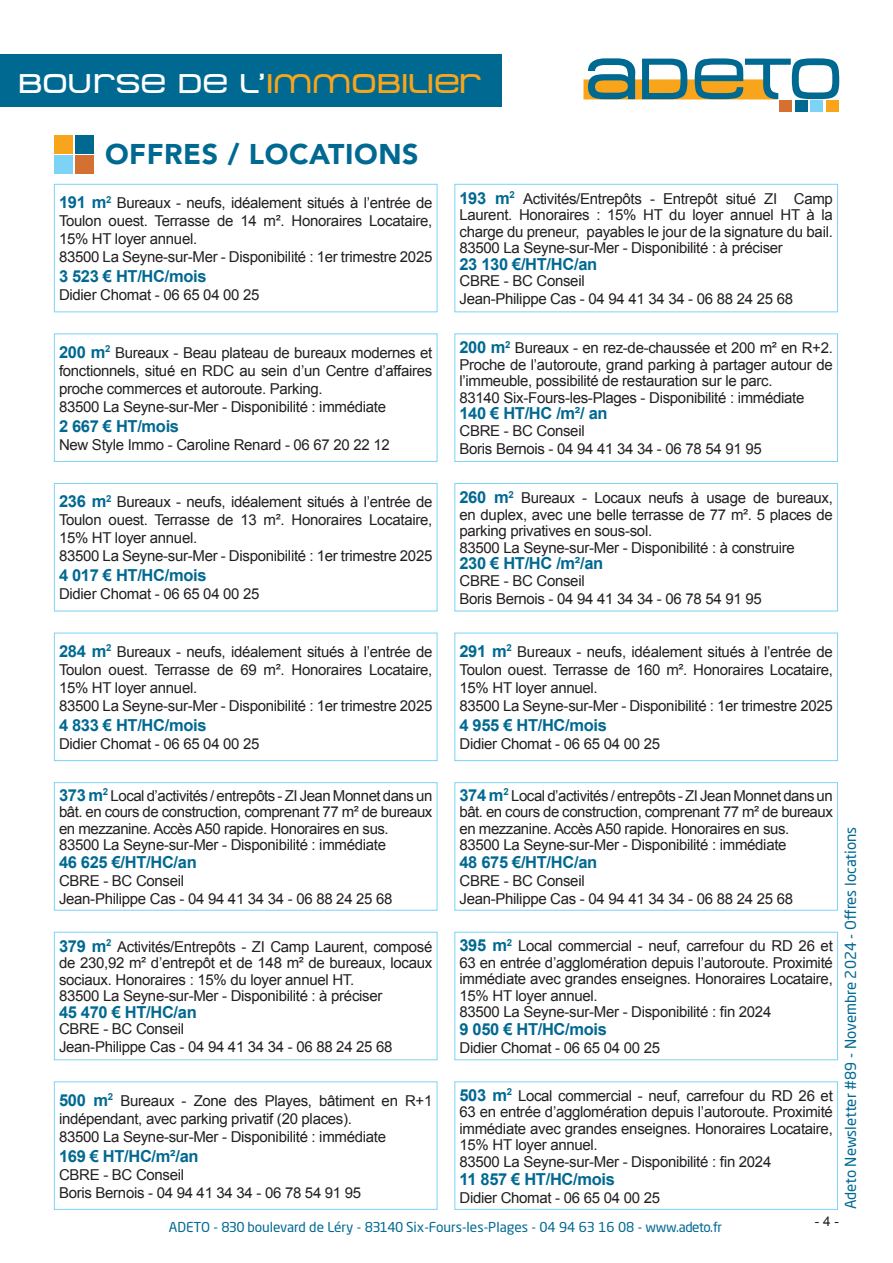
<style>
.page{position:relative;width:893px;height:1263px;background:#fff}
.page>*{position:absolute;margin:0;border:0;box-sizing:border-box;transform-origin:0 0}
.t1{font:57.75px "Metro DF";letter-spacing:-.01em;color:#006991}
.t2{font:900 28.5px "Avenir";letter-spacing:.02em;color:#006991}
.t3{font:27px "Metro DF";color:#fff}
.t4{font:700 16.5px "Arial";letter-spacing:-.02em;color:#006991}
.t5{font:15px/16.5px "Arial";letter-spacing:-.02em;color:#231f20;text-align:justify}
.t6{font:15px "Neo Sans Pro";color:#006991}
.t7{font:13.5px "Neo Sans Std";color:#006991}
.t8{font:13.5px "Arial";color:#231f20}
.s1{color:#f9a51b}
.s2{font-weight:700;font-size:16.5px;color:#006991}
</style>
<div class="page">
<div style="left:54px;top:184px;width:383px;height:128px;border:1px solid #7cd3f6"></div>
<div style="left:454px;top:184px;width:384px;height:128px;border:1px solid #7cd3f6"></div>
<div style="left:54px;top:333px;width:383px;height:129px;border:1px solid #7cd3f6"></div>
<div style="left:454px;top:333px;width:384px;height:129px;border:1px solid #7cd3f6"></div>
<div style="left:54px;top:483px;width:383px;height:128px;border:1px solid #7cd3f6"></div>
<div style="left:454px;top:483px;width:384px;height:128px;border:1px solid #7cd3f6"></div>
<div style="left:54px;top:633px;width:383px;height:128px;border:1px solid #7cd3f6"></div>
<div style="left:454px;top:633px;width:384px;height:128px;border:1px solid #7cd3f6"></div>
<div style="left:54px;top:782px;width:383px;height:128px;border:1px solid #7cd3f6"></div>
<div style="left:454px;top:782px;width:384px;height:128px;border:1px solid #7cd3f6"></div>
<div style="left:54px;top:932px;width:383px;height:128px;border:1px solid #7cd3f6"></div>
<div style="left:454px;top:932px;width:384px;height:128px;border:1px solid #7cd3f6"></div>
<div style="left:54px;top:1081px;width:383px;height:129px;border:1px solid #7cd3f6"></div>
<div style="left:454px;top:1081px;width:384px;height:129px;border:1px solid #7cd3f6"></div>
<svg style="left:583px;top:79px;width:194px;height:20px;background:#f9aa27"></svg>
<div style="left:779px;top:100px;width:13px;height:11px;background:#d57033"></div>
<div style="left:795px;top:100px;width:12px;height:11px;background:#006991"></div>
<div style="left:810px;top:100px;width:13px;height:11px;background:#7cd3f6"></div>
<div style="left:826px;top:100px;width:12px;height:11px;background:#f9a51b"></div>
<div style="left:0;top:54px;width:502px;height:53px;background:#006991"></div>
<div style="left:54px;top:155px;width:19px;height:19px;background:#7cd3f6"></div>
<div style="left:54px;top:135px;width:19px;height:19px;background:#f9a51b"></div>
<div style="left:75px;top:135px;width:18px;height:19px;background:#006991"></div>
<div style="left:75px;top:155px;width:18px;height:19px;background:#d57033"></div>
<p class="t3" style="left:19px;top:69px;width:465px">BOURSE DE L’<span class="s1">IMMOBILIER</span></p>
<p class="t2" style="left:105px;top:129px;width:315px">OFFRES / LOCATIONS</p>
<p class="t1" style="left:585px;top:47px;width:259px">ADETO</p>
<p class="t5" style="left:59px;top:194px;width:375px;line-height:18px"><span class="s2">191 m</span><sup>2</sup> Bureaux - neufs, idéalement situés à l’entrée de Toulon ouest. Terrasse de 14 m². Honoraires Locataire, 15% HT loyer annuel.</p>
<p class="t5" style="left:59px;top:249px;width:375px">83500 La Seyne-sur-Mer - Disponibilité : 1er trimestre 2025</p>
<p class="t4" style="left:59px;top:265px;width:149px">3 523 € HT/HC/mois</p>
<p class="t5" style="left:59px;top:287px;width:202px">Didier Chomat - 06 65 04 00 25</p>
<p class="t5" style="left:59px;top:344px;width:375px;line-height:18px"><span class="s2">200 m</span><sup>2</sup> Bureaux - Beau plateau de bureaux modernes et fonctionnels, situé en RDC au sein d’un Centre d’affaires proche commerces et autoroute. Parking.</p>
<p class="t5" style="left:59px;top:398px;width:329px">83500 La Seyne-sur-Mer - Disponibilité : immédiate</p>
<p class="t4" style="left:59px;top:415px;width:122px">2 667 € HT/mois</p>
<p class="t5" style="left:59px;top:436px;width:332px">New Style Immo - Caroline Renard - 06 67 20 22 12</p>
<p class="t5" style="left:59px;top:493px;width:375px;line-height:18px"><span class="s2">236 m</span><sup>2</sup> Bureaux - neufs, idéalement situés à l’entrée de Toulon ouest. Terrasse de 13 m². Honoraires Locataire, 15% HT loyer annuel.</p>
<p class="t5" style="left:59px;top:548px;width:375px">83500 La Seyne-sur-Mer - Disponibilité : 1er trimestre 2025</p>
<p class="t4" style="left:59px;top:564px;width:149px">4 017 € HT/HC/mois</p>
<p class="t5" style="left:59px;top:586px;width:202px">Didier Chomat - 06 65 04 00 25</p>
<p class="t5" style="left:59px;top:643px;width:375px;line-height:18px"><span class="s2">284 m</span><sup>2</sup> Bureaux - neufs, idéalement situés à l’entrée de Toulon ouest. Terrasse de 69 m². Honoraires Locataire, 15% HT loyer annuel.</p>
<p class="t5" style="left:59px;top:698px;width:375px">83500 La Seyne-sur-Mer - Disponibilité : 1er trimestre 2025</p>
<p class="t4" style="left:59px;top:714px;width:149px">4 833 € HT/HC/mois</p>
<p class="t5" style="left:59px;top:735px;width:202px">Didier Chomat - 06 65 04 00 25</p>
<p class="t5" style="left:59px;top:787px;width:375px"><span class="s2">373 m</span><sup>2</sup> Local d’activités / entrepôts - ZI Jean Monnet dans un bât. en cours de construction, comprenant 77 m² de bureaux en mezzanine. Accès A50 rapide. Honoraires en sus.</p>
<p class="t5" style="left:59px;top:837px;width:329px">83500 La Seyne-sur-Mer - Disponibilité : immédiate</p>
<p class="t4" style="left:59px;top:851px;width:139px">46 625 €/HT/HC/an</p>
<p class="t5" style="left:59px;top:873px;width:127px">CBRE - BC Conseil</p>
<p class="t5" style="left:59px;top:891px;width:335px">Jean-Philippe Cas - 04 94 41 34 34 - 06 88 24 25 68</p>
<p class="t5" style="left:59px;top:938px;width:375px"><span class="s2">379 m</span><sup>2</sup> Activités/Entrepôts - ZI Camp Laurent, composé de 230,92 m² d’entrepôt et de 148 m² de bureaux, locaux sociaux. Honoraires : 15% du loyer annuel HT.</p>
<p class="t5" style="left:59px;top:988px;width:325px">83500 La Seyne-sur-Mer - Disponibilité : à préciser</p>
<p class="t4" style="left:59px;top:1001px;width:139px">45 470 € HT/HC/an</p>
<p class="t5" style="left:59px;top:1021px;width:127px">CBRE - BC Conseil</p>
<p class="t5" style="left:59px;top:1039px;width:335px">Jean-Philippe Cas - 04 94 41 34 34 - 06 88 24 25 68</p>
<p class="t5" style="left:59px;top:1091px;width:375px;line-height:18px"><span class="s2">500 m</span><sup>2</sup> Bureaux - Zone des Playes, bâtiment en R+1 indépendant, avec parking privatif (20 places).</p>
<p class="t5" style="left:59px;top:1128px;width:329px">83500 La Seyne-sur-Mer - Disponibilité : immédiate</p>
<p class="t4" style="left:59px;top:1145px;width:141px">169 € HT/HC/m²/an</p>
<p class="t5" style="left:59px;top:1166px;width:127px">CBRE - BC Conseil</p>
<p class="t5" style="left:59px;top:1184px;width:304px">Boris Bernois - 04 94 41 34 34 - 06 78 54 91 95</p>
<p class="t5" style="left:459px;top:190px;width:375px"><span class="s2">193 m</span><sup>2</sup> Activités/Entrepôts - Entrepôt situé ZI Camp Laurent. Honoraires : 15% HT du loyer annuel HT à la charge du preneur, payables le jour de la signature du bail.</p>
<p class="t5" style="left:459px;top:240px;width:325px">83500 La Seyne-sur-Mer - Disponibilité : à préciser</p>
<p class="t4" style="left:459px;top:253px;width:139px">23 130 €/HT/HC/an</p>
<p class="t5" style="left:459px;top:273px;width:127px">CBRE - BC Conseil</p>
<p class="t5" style="left:459px;top:291px;width:335px">Jean-Philippe Cas - 04 94 41 34 34 - 06 88 24 25 68</p>
<p class="t5" style="left:459px;top:340px;width:375px"><span class="s2">200 m</span><sup>2</sup> Bureaux - en rez-de-chaussée et 200 m² en R+2.<br>Proche de l’autoroute, grand parking à partager autour de l’immeuble, possibilité de restauration sur le parc.</p>
<p class="t5" style="left:459px;top:390px;width:347px">83140 Six-Fours-les-Plages - Disponibilité : immédiate</p>
<p class="t4" style="left:459px;top:403px;width:150px">140 € HT/HC /m²/ an</p>
<p class="t5" style="left:459px;top:423px;width:127px">CBRE - BC Conseil</p>
<p class="t5" style="left:459px;top:441px;width:304px">Boris Bernois - 04 94 41 34 34 - 06 78 54 91 95</p>
<p class="t5" style="left:459px;top:490px;width:375px"><span class="s2">260 m</span><sup>2</sup> Bureaux - Locaux neufs à usage de bureaux, en duplex, avec une belle terrasse de 77 m². 5 places de parking privatives en sous-sol.</p>
<p class="t5" style="left:459px;top:539px;width:337px">83500 La Seyne-sur-Mer - Disponibilité : à construire</p>
<p class="t4" style="left:459px;top:552px;width:145px">230 € HT/HC /m²/an</p>
<p class="t5" style="left:459px;top:572px;width:127px">CBRE - BC Conseil</p>
<p class="t5" style="left:459px;top:590px;width:304px">Boris Bernois - 04 94 41 34 34 - 06 78 54 91 95</p>
<p class="t5" style="left:459px;top:643px;width:375px;line-height:18px"><span class="s2">291 m</span><sup>2</sup> Bureaux - neufs, idéalement situés à l’entrée de Toulon ouest. Terrasse de 160 m². Honoraires Locataire, 15% HT loyer annuel.</p>
<p class="t5" style="left:459px;top:698px;width:375px">83500 La Seyne-sur-Mer - Disponibilité : 1er trimestre 2025</p>
<p class="t4" style="left:459px;top:714px;width:149px">4 955 € HT/HC/mois</p>
<p class="t5" style="left:459px;top:735px;width:202px">Didier Chomat - 06 65 04 00 25</p>
<p class="t5" style="left:459px;top:787px;width:375px"><span class="s2">374 m</span><sup>2</sup> Local d’activités / entrepôts - ZI Jean Monnet dans un bât. en cours de construction, comprenant 77 m² de bureaux en mezzanine. Accès A50 rapide. Honoraires en sus.</p>
<p class="t5" style="left:459px;top:837px;width:329px">83500 La Seyne-sur-Mer - Disponibilité : immédiate</p>
<p class="t4" style="left:459px;top:851px;width:139px">48 675 €/HT/HC/an</p>
<p class="t5" style="left:459px;top:873px;width:127px">CBRE - BC Conseil</p>
<p class="t5" style="left:459px;top:891px;width:335px">Jean-Philippe Cas - 04 94 41 34 34 - 06 88 24 25 68</p>
<p class="t5" style="left:459px;top:938px;width:375px"><span class="s2">395 m</span><sup>2</sup> Local commercial - neuf, carrefour du RD 26 et 63 en entrée d’agglomération depuis l’autoroute. Proximité immédiate avec grandes enseignes. Honoraires Locataire, 15% HT loyer annuel.</p>
<p class="t5" style="left:459px;top:1004px;width:313px">83500 La Seyne-sur-Mer - Disponibilité : fin 2024</p>
<p class="t4" style="left:459px;top:1018px;width:149px">9 050 € HT/HC/mois</p>
<p class="t5" style="left:459px;top:1040px;width:202px">Didier Chomat - 06 65 04 00 25</p>
<p class="t5" style="left:459px;top:1087px;width:375px"><span class="s2">503 m</span><sup>2</sup> Local commercial - neuf, carrefour du RD 26 et 63 en entrée d’agglomération depuis l’autoroute. Proximité immédiate avec grandes enseignes. Honoraires Locataire, 15% HT loyer annuel.</p>
<p class="t5" style="left:459px;top:1153px;width:313px">83500 La Seyne-sur-Mer - Disponibilité : fin 2024</p>
<p class="t4" style="left:459px;top:1168px;width:157px">11 857 € HT/HC/mois</p>
<p class="t5" style="left:459px;top:1189px;width:202px">Didier Chomat - 06 65 04 00 25</p>
<p class="t6" style="left:841px;top:1209px;width:384px;rotate:-90deg">Adeto Newsletter #89 - Novembre 2024 - Offres locations</p>
<p class="t7" style="left:169px;top:1219px;width:555px">ADETO - 830 boulevard de Léry - 83140 Six-Fours-les-Plages - 04 94 63 16 08 - www.adeto.fr</p>
<p class="t8" style="left:815px;top:1213px;width:26px">- 4 -</p>
</div>
